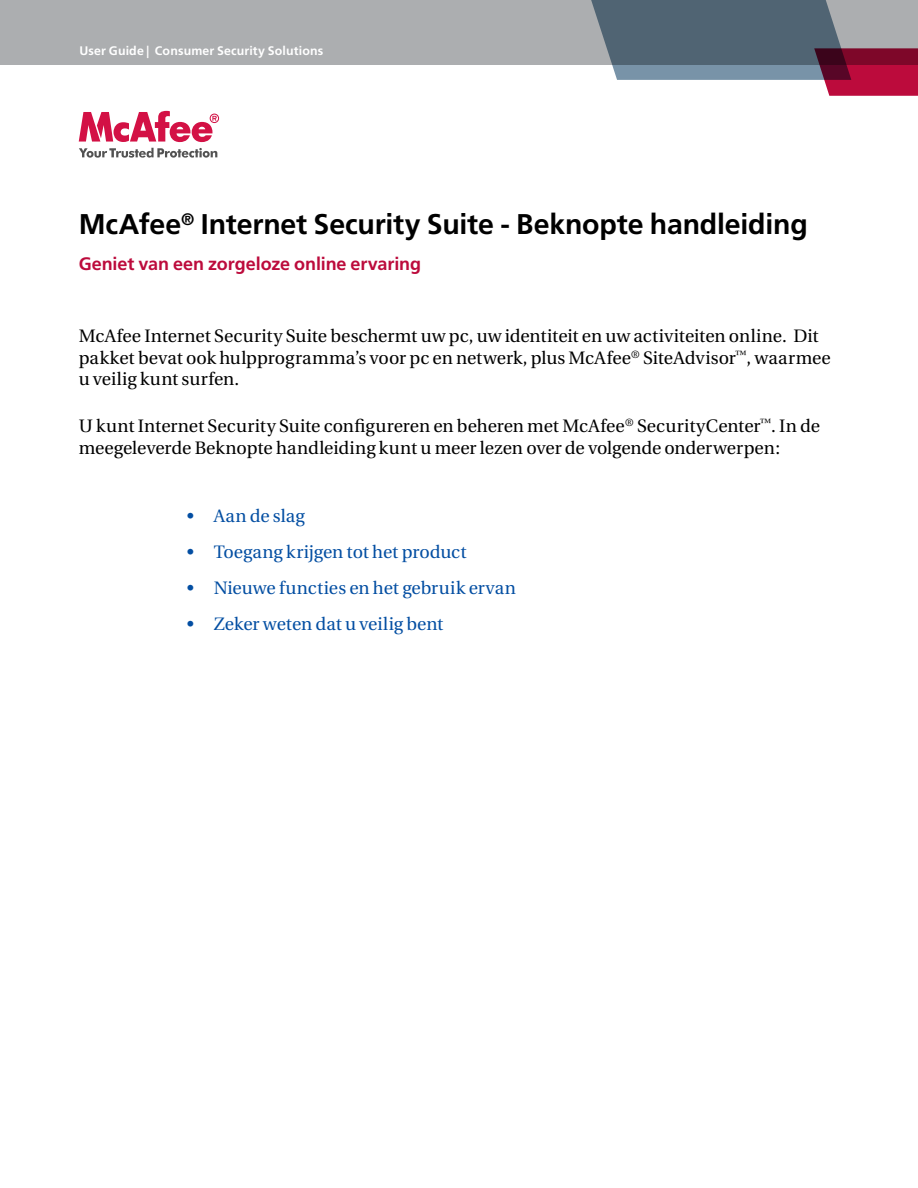
<style>
.page{position:relative;width:918px;height:1188px;background:#fff}
.page>*{position:absolute;margin:0;border:0;box-sizing:border-box;transform-origin:0 0}
.t1{font:700 28.5px "Frutiger";letter-spacing:-.005em;color:#000}
.t2{font:18px/21.6px "Utopia";color:#000}
.t3{font:18px/36px "Utopia";color:#034ea2}
.t4{font:700 18px "Frutiger";letter-spacing:-.005em;color:#bc0b3c}
.t5{font:700 12.3px "Frutiger";letter-spacing:.015em;color:#fff}
</style>
<div class="page">
<div style="left:0;top:0;width:918px;height:65px;background:#acaeb0"></div>
<svg style="left:591px;top:0;width:327px;height:96px"></svg>
<svg style="left:79px;top:111px;width:140px;height:31px"></svg>
<svg style="left:79px;top:148px;width:138px;height:10px"></svg>
<p class="t5" style="left:79px;top:43px;width:245px">User Guide | Consumer Security Solutions</p>
<h1 class="t1" style="left:79px;top:207px;width:731px">McAfee<sup>®</sup> Internet Security Suite - Beknopte handleiding</h1>
<p class="t4" style="left:79px;top:253px;width:344px">Geniet van een zorgeloze online ervaring</p>
<p class="t2" style="left:79px;top:325px;width:754px">McAfee Internet Security Suite beschermt uw pc, uw identiteit en uw activiteiten online. Dit pakket bevat ook hulpprogramma’s voor pc en netwerk, plus McAfee<sup>®</sup> SiteAdvisor<sup>™</sup>, waarmee u veilig kunt surfen.</p>
<p class="t2" style="left:79px;top:415px;width:743px">U kunt Internet Security Suite configureren en beheren met McAfee<sup>®</sup> SecurityCenter<sup>™</sup>. In de meegeleverde Beknopte handleiding kunt u meer lezen over de volgende onderwerpen:</p>
<p class="t3" style="left:187px;top:498px;width:9px;text-align:justify">• • • •</p>
<p class="t3" style="left:214px;top:498px;width:304px">Aan de slag<br>Toegang krijgen tot het product<br>Nieuwe functies en het gebruik ervan<br>Zeker weten dat u veilig bent</p>
</div>
